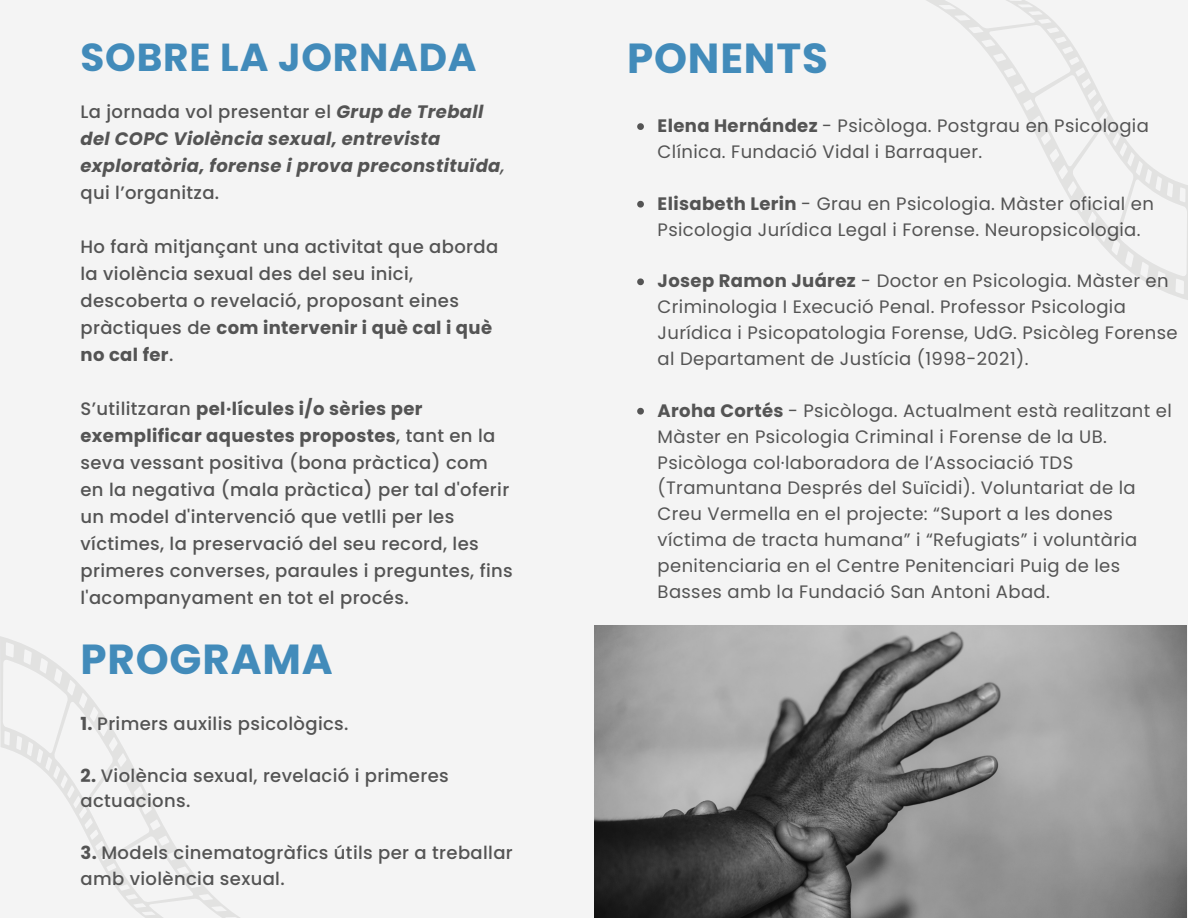
<style>
.page{position:relative;width:1188px;height:918px;background:#f4f4f4}
.page>*{position:absolute;margin:0;border:0;box-sizing:border-box;transform-origin:0 0}
.t1{font:700 42px "Poppins";letter-spacing:.02em;color:#428bba}
.t2{font:700 39px "Poppins";letter-spacing:.02em;color:#428bba}
.t3{font:18px/25.8px "Poppins";letter-spacing:.02em;color:#545454}
.t4{font:500 18px/27px "Poppins";letter-spacing:.02em;color:#545454}
.t5{font:italic 700 18px/27px "Poppins";letter-spacing:.02em;color:#545454}
.s1{font-weight:500;font-style:normal}
.s2{font-weight:500}
.s3{font-weight:700}
</style>
<div class="page">
<img style="left:594px;top:626px;width:593px;height:292px">
<svg style="left:0;top:636px;width:240px;height:282px"></svg>
<svg style="left:637px;top:123px;width:7px;height:7px"></svg>
<svg style="left:637px;top:201px;width:7px;height:7px"></svg>
<svg style="left:637px;top:278px;width:7px;height:7px"></svg>
<svg style="left:637px;top:408px;width:7px;height:7px"></svg>
<svg style="left:926px;top:0;width:262px;height:300px"></svg>
<h2 class="t2" style="left:81px;top:30px;width:398px">SOBRE LA JORNADA</h2>
<h1 class="t5" style="left:81px;top:98px;width:426px"><span class="s1">La jornada vol presentar el</span> Grup de Treball del COPC Violència sexual, entrevista exploratòria, forense i prova preconstituïda<span class="s2">, </span><span class="s1">qui l’organitza.</span></h1>
<h2 class="t4" style="left:81px;top:233px;width:419px">Ho farà mitjançant una activitat que aborda la violència sexual des del seu inici, descoberta o revelació, proposant eines pràctiques de <span class="s3">com intervenir i què cal i què no cal fer</span>.</h2>
<h2 class="t4" style="left:81px;top:395px;width:434px">S’utilitzaran <span class="s3">pel·lícules i/o sèries per exemplificar aquestes propostes</span>, tant en la seva vessant positiva (bona pràctica) com en la negativa (mala pràctica) per tal d'oferir un model d'intervenció que vetlli per les víctimes, la preservació del seu record, les primeres converses, paraules i preguntes, fins l'acompanyament en tot el procés.</h2>
<h2 class="t1" style="left:81px;top:630px;width:254px">PROGRAMA</h2>
<p class="t4" style="left:81px;top:710px;width:270px"><span class="s3">1.</span> Primers auxilis psicològics.</p>
<h1 class="t4" style="left:81px;top:762px;width:370px;line-height:25.8px"><span class="s3">2.</span> Violència sexual, revelació i primeres actuacions.</h1>
<h2 class="t4" style="left:81px;top:840px;width:434px;line-height:25.8px"><span class="s3">3.</span> Models cinematogràfics útils per a treballar amb violència sexual.</h2>
<p class="t1" style="left:627px;top:29px;width:202px">PONENTS</p>
<h2 class="t3" style="left:658px;top:113px;width:493px"><span class="s3">Elena Hernández</span> - Psicòloga. Postgrau en Psicologia<br>Clínica. Fundació Vidal i Barraquer.</h2>
<p class="t3" style="left:658px;top:191px;width:498px"><span class="s3">Elisabeth Lerin</span> - Grau en Psicologia. Màster oficial en<br>Psicologia Jurídica Legal i Forense. Neuropsicologia.</p>
<h1 class="t3" style="left:658px;top:268px;width:521px"><span class="s3">Josep Ramon Juárez</span> - Doctor en Psicologia. Màster en Criminologia I Execució Penal. Professor Psicologia Jurídica i Psicopatologia Forense, UdG. Psicòleg Forense al Departament de Justícia (1998-2021).</h1>
<p class="t3" style="left:658px;top:398px;width:516px"><span class="s3">Aroha Cortés</span> - Psicòloga. Actualment està realitzant el Màster en Psicologia Criminal i Forense de la UB.<br>Psicòloga col·laboradora de l’Associació TDS (Tramuntana Després del Suïcidi). Voluntariat de la Creu Vermella en el projecte: “Suport a les dones víctima de tracta humana” i “Refugiats” i voluntària penitenciaria en el Centre Penitenciari Puig de les Basses amb la Fundació San Antoni Abad.</p>
</div>
